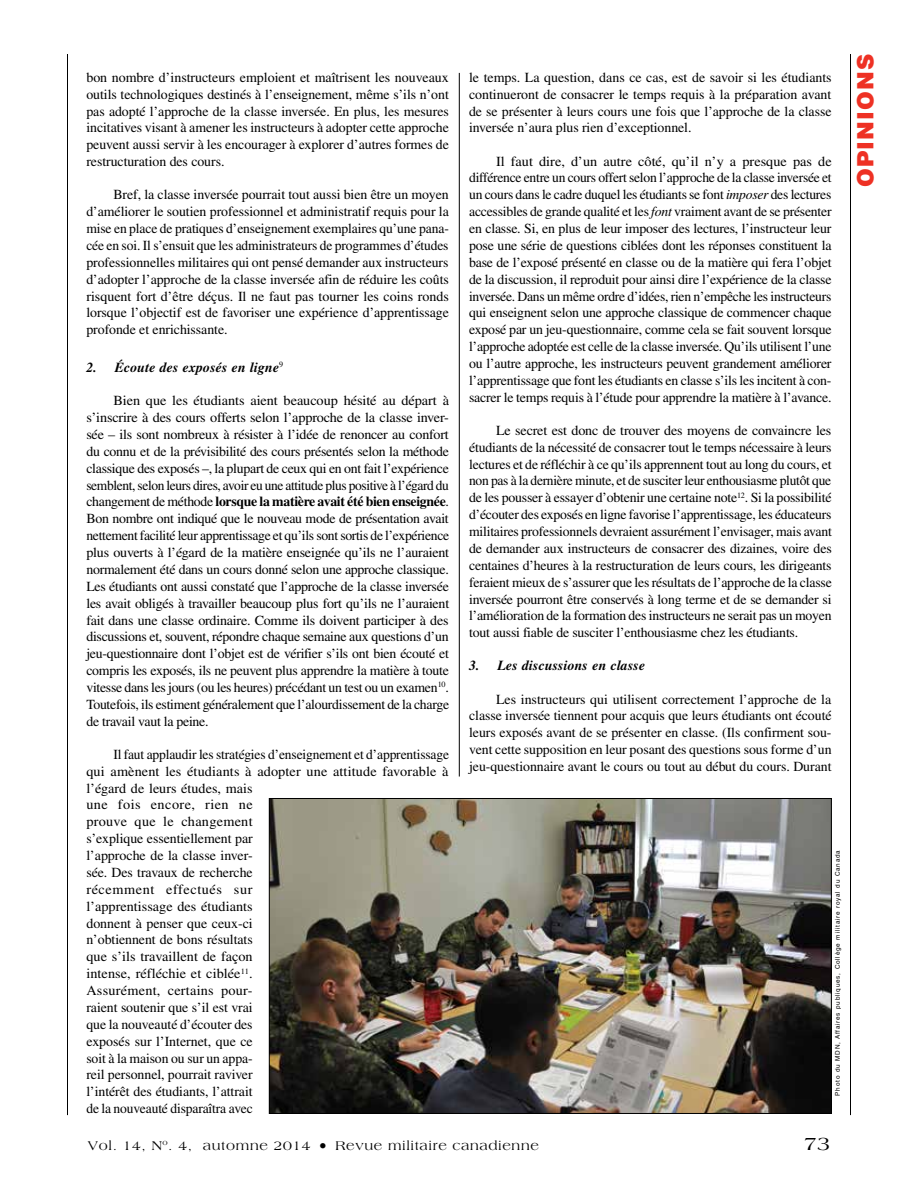
<style>
.page{position:relative;width:918px;height:1188px;background:#fff}
.page>*{position:absolute;margin:0;border:0;box-sizing:border-box;transform-origin:0 0}
.t1{font:900 22.5px "Helvetica LT Std";letter-spacing:.05em;color:#ee3124}
.t2{font:19.5px "Americana Std";color:#000}
.t3{font:13.8px/16.8px "Times LT Std";letter-spacing:-.005em;color:#000;text-align:justify}
.t4{font:italic 700 13.8px "Times LT Std";letter-spacing:.005em;color:#000}
.t5{font:13.5px "Americana Std";letter-spacing:.05em;color:#000}
.t6{font:6.3px "Helvetica LT Std";letter-spacing:.125em;color:#000}
.s1{font-weight:700}
.s2{font-style:italic}
.s3{font-size:16.5px}
</style>
<div class="page">
<hr style="left:850px;top:54px;width:1px;height:1061px;background:#000">
<hr style="left:67px;top:54px;width:1px;height:1061px;background:#000">
<hr style="left:459px;top:73px;width:1px;height:704px;background:#000">
<img style="left:271px;top:800px;width:559px;height:312px">
<p class="t3" style="left:86px;top:69px;width:364px">bon nombre d’instructeurs emploient et maîtrisent les nouveaux outils technologiques destinés à l’enseignement, même s’ils n’ont pas adopté l’approche de la classe inversée. En plus, les mesures incitatives visant à amener les instructeurs à adopter cette approche peuvent aussi servir à les encourager à explorer d’autres formes de restructuration des cours.</p>
<p class="t3" style="left:86px;top:186px;width:364px;text-indent:27px">Bref, la classe inversée pourrait tout aussi bien être un moyen d’améliorer le soutien professionnel et administratif requis pour la mise en place de pratiques d’enseignement exemplaires qu’une pana&shy;cée en soi. Il s’ensuit que les administrateurs de programmes d’études professionnelles militaires qui ont pensé demander aux instructeurs d’adopter l’approche de la classe inversée afin de réduire les coûts risquent fort d’être déçus. Il ne faut pas tourner les coins ronds lorsque l’objectif est de favoriser une expérience d’apprentissage profonde et enrichissante.</p>
<p class="t4" style="left:86px;top:359px;width:198px">2. Écoute des exposés en ligne<sup>9</sup></p>
<p class="t3" style="left:86px;top:392px;width:364px;text-indent:27px">Bien que les étudiants aient beaucoup hésité au départ à s’inscrire à des cours offerts selon l’approche de la classe inver&shy;sée – ils sont nombreux à résister à l’idée de renoncer au confort du connu et de la prévisibilité des cours présentés selon la méthode classique des exposés –, la plupart de ceux qui en ont fait l’expérience semblent, selon leurs dires, avoir eu une attitude plus positive à l’égard du changement de méthode <span class="s1">lorsque la matière avait été bien enseignée</span>.<br>Bon nombre ont indiqué que le nouveau mode de présentation avait nettement facilité leur apprentissage et qu’ils sont sortis de l’expérience plus ouverts à l’égard de la matière enseignée qu’ils ne l’auraient normalement été dans un cours donné selon une approche classique.<br>Les étudiants ont aussi constaté que l’approche de la classe inversée les avait obligés à travailler beaucoup plus fort qu’ils ne l’auraient fait dans une classe ordinaire. Comme ils doivent participer à des discussions et, souvent, répondre chaque semaine aux questions d’un jeu-questionnaire dont l’objet est de vérifier s’ils ont bien écouté et compris les exposés, ils ne peuvent plus apprendre la matière à toute vitesse dans les jours (ou les heures) précédant un test ou un examen<sup>10</sup>.<br>Toutefois, ils estiment généralement que l’alourdissement de la charge de travail vaut la peine.</p>
<p class="t3" style="left:86px;top:746px;width:364px;text-align:left;text-indent:27px">Il faut applaudir les stratégies d’enseignement et d’apprentissage qui amènent les étudiants à adopter une attitude favorable à l’égard de leurs études, mais<br>une fois encore, rien ne<br>prouve que le changement<br>s’explique essentiellement par<br>l’approche de la classe inver-<br>sée. Des travaux de recherche<br>récemment effectués sur<br>l’apprentissage des étudiants<br>donnent à penser que ceux-ci<br>n’obtiennent de bons résultats<br>que s’ils travaillent de façon<br>intense, réfléchie et ciblée<sup>11</sup>.<br>Assurément, certains pour-<br>raient soutenir que s’il est vrai<br>que la nouveauté d’écouter des<br>exposés sur l’Internet, que ce<br>soit à la maison ou sur un appa-<br>reil personnel, pourrait raviver<br>l’intérêt des étudiants, l’attrait<br>de la nouveauté disparaîtra avec</p>
<p class="t3" style="left:469px;top:69px;width:364px">le temps. La question, dans ce cas, est de savoir si les étudiants continueront de consacrer le temps requis à la préparation avant de se présenter à leurs cours une fois que l’approche de la classe inversée n’aura plus rien d’exceptionnel.</p>
<p class="t3" style="left:469px;top:152px;width:364px;text-indent:27px">Il faut dire, d’un autre côté, qu’il n’y a presque pas de différence entre un cours offert selon l’approche de la classe inversée et un cours dans le cadre duquel les étudiants se font <span class="s2">imposer</span> des lectures accessibles de grande qualité et les <span class="s2">font</span> vraiment avant de se présenter en classe. Si, en plus de leur imposer des lectures, l’instructeur leur pose une série de questions ciblées dont les réponses constituent la base de l’exposé présenté en classe ou de la matière qui fera l’objet de la discussion, il reproduit pour ainsi dire l’expérience de la classe inversée. Dans un même ordre d’idées, rien n’empêche les instructeurs qui enseignent selon une approche classique de commencer chaque exposé par un jeu-questionnaire, comme cela se fait souvent lorsque l’approche adoptée est celle de la classe inversée. Qu’ils utilisent l’une ou l’autre approche, les instructeurs peuvent grandement améliorer l’apprentissage que font les étudiants en classe s’ils les incitent à con&shy;sacrer le temps requis à l’étude pour apprendre la matière à l’avance.</p>
<p class="t3" style="left:469px;top:422px;width:364px;text-indent:27px">Le secret est donc de trouver des moyens de convaincre les étudiants de la nécessité de consacrer tout le temps nécessaire à leurs lectures et de réfléchir à ce qu’ils apprennent tout au long du cours, et non pas à la dernière minute, et de susciter leur enthousiasme plutôt que de les pousser à essayer d’obtenir une certaine note<sup>12</sup>. Si la possibilité d’écouter des exposés en ligne favorise l’apprentissage, les éducateurs militaires professionnels devraient assurément l’envisager, mais avant de demander aux instructeurs de consacrer des dizaines, voire des centaines d’heures à la restructuration de leurs cours, les dirigeants feraient mieux de s’assurer que les résultats de l’approche de la classe inversée pourront être conservés à long terme et de se demander si l’amélioration de la formation des instructeurs ne serait pas un moyen tout aussi fiable de susciter l’enthousiasme chez les étudiants.</p>
<p class="t4" style="left:469px;top:658px;width:178px">3. Les discussions en classe</p>
<p class="t3" style="left:469px;top:690px;width:364px;text-indent:27px">Les instructeurs qui utilisent correctement l’approche de la classe inversée tiennent pour acquis que leurs étudiants ont écouté leurs exposés avant de se présenter en classe. (Ils confirment sou&shy;vent cette supposition en leur posant des questions sous forme d’un jeu-questionnaire avant le cours ou tout au début du cours. Durant</p>
<p class="t6" style="left:834px;top:1096px;width:247px;rotate:-90deg">Photo du MDN, Affaires publiques, Collège militaire royal du Canada</p>
<p class="t5" style="left:88px;top:1138px;width:453px">Vol. 14, N<sup>o</sup>. 4, automne 2014 <span class="s3">•</span> Revue militaire canadienne</p>
<h2 class="t2" style="left:804px;top:1132px;width:28px">73</h2>
<h1 class="t1" style="left:851px;top:187px;width:134px;rotate:-90deg">OPINIONS</h1>
</div>
